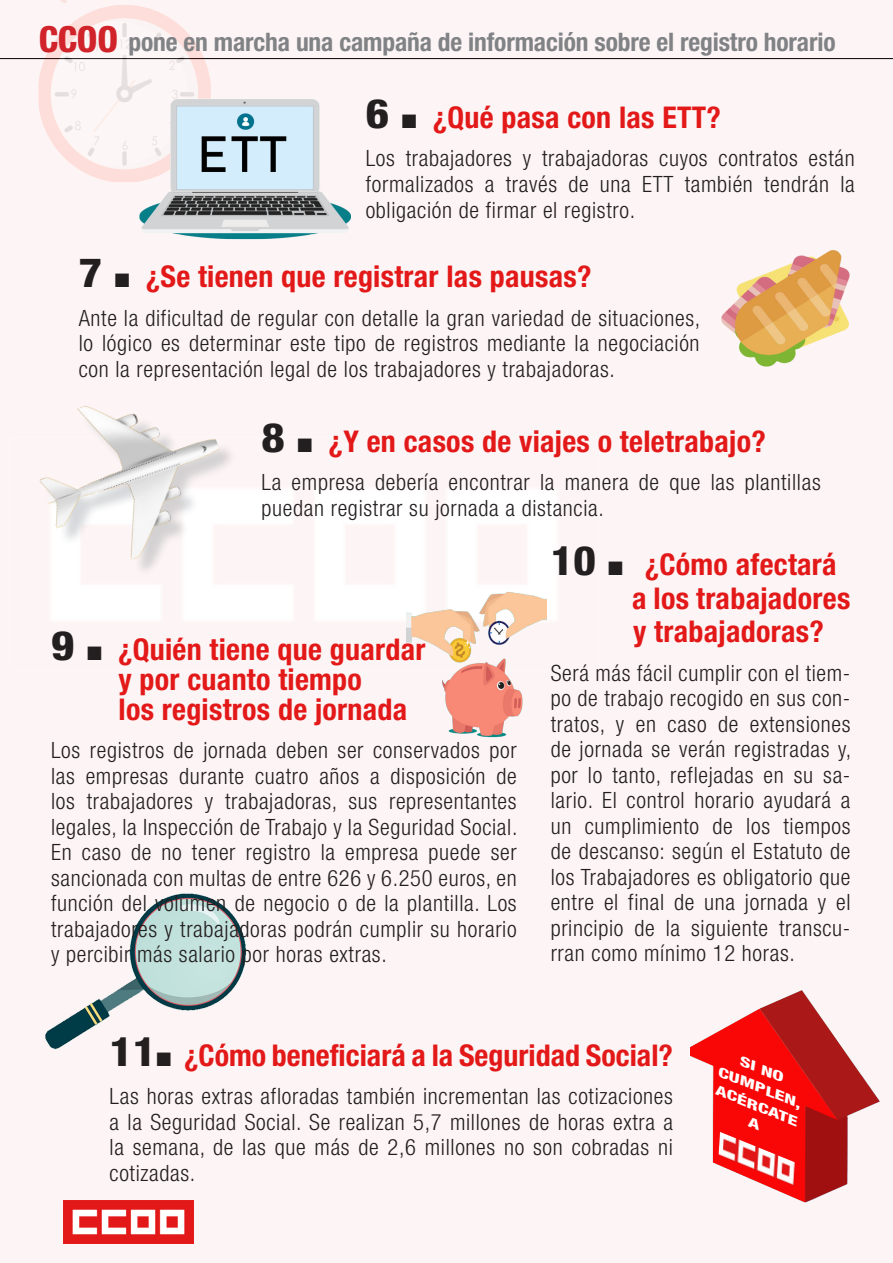
<style>
.page{position:relative;width:893px;height:1263px;background:#fdf5f5}
.page>*{position:absolute;margin:0;border:0;box-sizing:border-box;transform-origin:0 0}
.Entradillas{font:700 condensed 30px "Helvetica Neue";letter-spacing:.01em;color:#e31919}
.Entradillas-2{font:700 condensed 25.5px "Helvetica Neue";letter-spacing:-.005em;color:#808285}
.Entradillas-3{font:300 condensed 22.5px/25.5px "Helvetica Neue";letter-spacing:.03em;color:#231f20;text-align:justify}
.Entradillas-4{font:italic 800 condensed 13.2px/17.9px "Helvetica Neue";color:#fff;scale:1.58 1}
.s1{font-weight:800;font-size:36px;color:#d1232a}
.s2{font-weight:800;font-size:40.5px;color:#231f20}
.s3{color:#231f20}
</style>
<div class="page">
<img style="left:45px;top:893px;width:202px;height:157px">
<hr style="left:0;top:58px;width:893px;height:1px;background:#000">
<img style="left:0;top:0;width:169px;height:180px">
<img style="left:64px;top:1200px;width:129px;height:43px">
<img style="left:102px;top:18px;width:286px;height:222px">
<img style="left:39px;top:405px;width:191px;height:165px">
<img style="left:721px;top:250px;width:129px;height:117px">
<img style="left:407px;top:592px;width:139px;height:146px">
<img style="left:690px;top:990px;width:189px;height:213px">
<img style="left:718px;top:1132px;width:77px;height:54px">
<p class="Entradillas-2" style="left:39px;top:26px;width:798px"><span class="s1">CCOO</span> pone en marcha una campaña de información sobre el registro horario</p>
<p class="Entradillas" style="left:366px;top:99px;width:357px"><span class="s2">6</span> <span class="s3">■</span> ¿Qué pasa con las ETT?</p>
<p class="Entradillas-3" style="left:366px;top:146px;width:491px">Los trabajadores y trabajadoras cuyos contratos están formalizados a través de una ETT también tendrán la obligación de firmar el registro.</p>
<p class="Entradillas" style="left:79px;top:258px;width:514px"><span class="s2">7</span> <span class="s3">■</span> ¿Se tienen que registrar las pausas?</p>
<p class="Entradillas-3" style="left:79px;top:305px;width:623px">Ante la dificultad de regular con detalle la gran variedad de situaciones, lo lógico es determinar este tipo de registros mediante la negociación con la representación legal de los trabajadores y trabajadoras.</p>
<p class="Entradillas" style="left:261px;top:423px;width:506px"><span class="s2">8</span> <span class="s3">■</span> ¿Y en casos de viajes o teletrabajo?</p>
<p class="Entradillas-3" style="left:261px;top:469px;width:561px">La empresa debería encontrar la manera de que las plantillas puedan registrar su jornada a distancia.</p>
<p class="Entradillas" style="left:551px;top:546px;width:287px"><span class="s2">10</span> <span class="s3">■</span> ¿Cómo afectará</p>
<p class="Entradillas" style="left:632px;top:580px;width:220px">a los trabajadores</p>
<p class="Entradillas" style="left:633px;top:613px;width:192px">y trabajadoras?</p>
<p class="Entradillas-3" style="left:551px;top:660px;width:302px">Será más fácil cumplir con el tiem&shy;po de trabajo recogido en sus con&shy;tratos, y en caso de extensiones de jornada se verán registradas y, por lo tanto, reflejadas en su sa&shy;lario. El control horario ayudará a un cumplimiento de los tiempos de descanso: según el Estatuto de los Trabajadores es obligatorio que entre el final de una jornada y el principio de la siguiente transcu&shy;rran como mínimo 12 horas.</p>
<p class="Entradillas" style="left:51px;top:631px;width:376px"><span class="s2">9</span> <span class="s3">■</span> ¿Quién tiene que guardar</p>
<p class="Entradillas" style="left:119px;top:661px;width:245px">y por cuanto tiempo</p>
<p class="Entradillas" style="left:119px;top:691px;width:290px">los registros de jornada</p>
<p class="Entradillas-3" style="left:51px;top:737px;width:468px">Los registros de jornada deben ser conservados por las empresas durante cuatro años a disposición de los trabajadores y trabajadoras, sus representantes legales, la Inspección de Trabajo y la Seguridad Social.<br>En caso de no tener registro la empresa puede ser sancionada con multas de entre 626 y 6.250 euros, en función del volumen de negocio o de la plantilla. Los trabajadores y trabajadoras podrán cumplir su horario y percibir más salario por horas extras.</p>
<p class="Entradillas" style="left:110px;top:1037px;width:565px"><span class="s2">11</span><span class="s3">■</span> ¿Cómo beneficiará a la Seguridad Social?</p>
<p class="Entradillas-3" style="left:110px;top:1083px;width:565px">Las horas extras afloradas también incrementan las cotizaciones a la Seguridad Social. Se realizan 5,7 millones de horas extra a la semana, de las que más de 2,6 millones no son cobradas ni cotizadas.</p>
<p class="Entradillas-4" style="left:730px;top:1046px;width:58px;text-indent:16px;rotate:22deg">SI NO<br>CUMPLEN,</p>
<p class="Entradillas-4" style="left:760px;top:1097px;width:30px;text-indent:-42px;rotate:22deg">ACÉRCATE<br>A</p>
</div>
